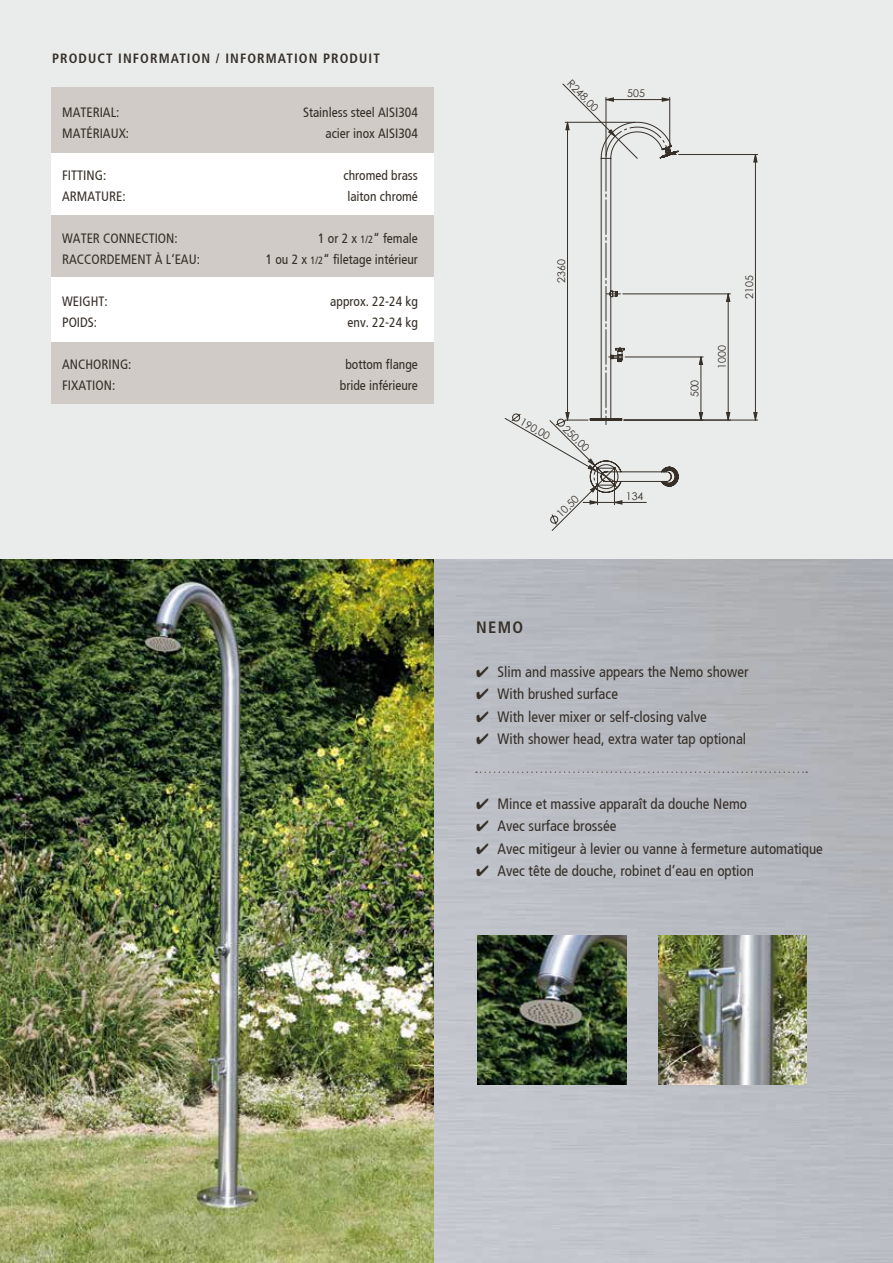
<style>
.page{position:relative;width:893px;height:1263px;background:#fff}
.page>*{position:absolute;margin:0;border:0;box-sizing:border-box;transform-origin:0 0}
.t1{font:700 condensed 16.5px "Frutiger";color:#363028}
.t2{font:condensed 15px "Frutiger";color:#363028}
.t3{font:condensed 13.5px "Frutiger";color:#363028}
.t4{font:700 condensed 13.5px "Frutiger";letter-spacing:.08em;color:#363028}
.t5{font:10.65px "Century Gothic";color:#363028}
.s1{font-size:10.5px}
</style>
<div class="page">
<div style="left:0;top:0;width:893px;height:559px;background:#eaebeb"></div>
<img style="left:434px;top:559px;width:459px;height:704px">
<img style="left:0;top:559px;width:434px;height:704px">
<img style="left:477px;top:935px;width:149px;height:149px">
<img style="left:658px;top:935px;width:149px;height:149px">
<hr style="left:678px;top:154px;width:80px;height:1px;background:#363028">
<hr style="left:624px;top:420px;width:134px;height:1px;background:#363028">
<svg style="left:753px;top:154px;width:5px;height:266px"></svg>
<svg style="left:679px;top:293px;width:51px;height:127px"></svg>
<svg style="left:505px;top:83px;width:174px;height:448px"></svg>
<div style="left:51px;top:87px;width:383px;height:317px;background:#fff"></div>
<div style="left:51px;top:215px;width:383px;height:62px;background:#d0cbc7"></div>
<div style="left:51px;top:342px;width:383px;height:62px;background:#d0cbc7"></div>
<div style="left:51px;top:87px;width:383px;height:65px;background:#d0cbc7"></div>
<svg style="left:476px;top:771px;width:331px;height:2px"></svg>
<p class="t4" style="left:52px;top:50px;width:329px">PRODUCT INFORMATION / INFORMATION PRODUIT</p>
<p class="t3" style="left:62px;top:105px;width:59px">MATERIAL:</p>
<p class="t3" style="left:303px;top:105px;width:116px">Stainless steel AISI304</p>
<p class="t3" style="left:62px;top:126px;width:69px">MATÉRIAUX:</p>
<p class="t3" style="left:325px;top:126px;width:94px">acier inox AISI304</p>
<p class="t3" style="left:62px;top:168px;width:46px">FITTING:</p>
<p class="t3" style="left:343px;top:168px;width:76px">chromed brass</p>
<p class="t3" style="left:62px;top:189px;width:65px">ARMATURE:</p>
<p class="t3" style="left:347px;top:189px;width:72px">laiton chromé</p>
<p class="t3" style="left:62px;top:231px;width:117px">WATER CONNECTION:</p>
<p class="t3" style="left:318px;top:231px;width:101px">1 or 2 x <span class="s1">1/2</span>“ female</p>
<p class="t3" style="left:62px;top:252px;width:139px">RACCORDEMENT À L‘EAU:</p>
<p class="t3" style="left:266px;top:252px;width:154px">1 ou 2 x <span class="s1">1/2</span>“ filetage intérieur</p>
<p class="t3" style="left:62px;top:294px;width:47px">WEIGHT:</p>
<p class="t3" style="left:330px;top:294px;width:89px">approx. 22-24 kg</p>
<p class="t3" style="left:62px;top:315px;width:37px">POIDS:</p>
<p class="t3" style="left:348px;top:315px;width:72px">env. 22-24 kg</p>
<p class="t3" style="left:62px;top:357px;width:71px">ANCHORING:</p>
<p class="t3" style="left:345px;top:357px;width:74px">bottom flange</p>
<p class="t3" style="left:62px;top:378px;width:55px">FIXATION:</p>
<p class="t3" style="left:340px;top:378px;width:79px">bride inférieure</p>
<p class="t5" style="left:574px;top:77px;width:40px;rotate:45deg">R248,00</p>
<p class="t5" style="left:627px;top:87px;width:19px">505</p>
<p class="t5" style="left:555px;top:283px;width:25px;rotate:-90deg">2360</p>
<p class="t5" style="left:524px;top:415px;width:34px;rotate:30deg">190,00</p>
<p class="t5" style="left:570px;top:422px;width:34px;rotate:45deg">250,00</p>
<p class="t5" style="left:554px;top:511px;width:28px;rotate:-45deg">10,50</p>
<p class="t5" style="left:626px;top:490px;width:19px">134</p>
<p class="t5" style="left:688px;top:397px;width:19px;rotate:-90deg">500</p>
<p class="t5" style="left:715px;top:369px;width:25px;rotate:-90deg">1000</p>
<p class="t5" style="left:743px;top:299px;width:25px;rotate:-90deg">2105</p>
<p class="t1" style="left:476px;top:618px;width:49px">NEMO</p>
<p class="t2" style="left:476px;top:663px;width:274px">✔ Slim and massive appears the Nemo shower</p>
<p class="t2" style="left:476px;top:685px;width:143px">✔ With brushed surface</p>
<p class="t2" style="left:476px;top:708px;width:232px">✔ With lever mixer or self-closing valve</p>
<p class="t2" style="left:476px;top:730px;width:272px">✔ With shower head, extra water tap optional</p>
<p class="t2" style="left:476px;top:795px;width:272px">✔ Mince et massive apparaît da douche Nemo</p>
<p class="t2" style="left:476px;top:817px;width:142px">✔ Avec surface brossée</p>
<p class="t2" style="left:476px;top:840px;width:348px">✔ Avec mitigeur à levier ou vanne à fermeture automatique</p>
<p class="t2" style="left:476px;top:862px;width:279px">✔ Avec tête de douche, robinet d‘eau en option</p>
</div>
